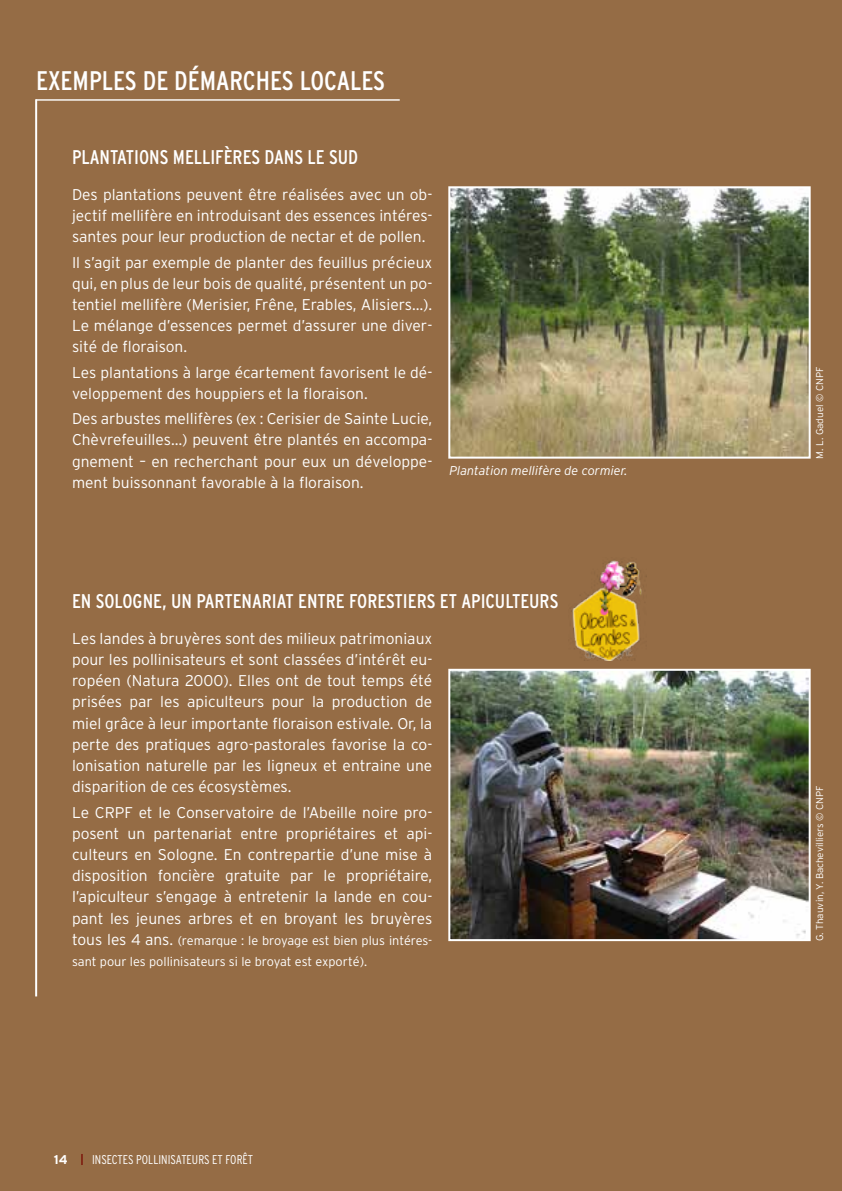
<style>
.page{position:relative;width:842px;height:1191px;background:#956c45}
.page>*{position:absolute;margin:0;border:0;box-sizing:border-box;transform-origin:0 0}
.t1{font:condensed 26.8px "Interstate";color:#fff}
.t2{font:condensed 19.8px "Interstate";color:#fff}
.t3{font:300 15.6px/21.2px "Interstate";color:#fff;text-align:justify}
.t4{font:300 12.8px/21.2px "Interstate";color:#fff}
.t5{font:300 condensed 12.8px "Interstate";color:#fff}
.t6{font:italic 300 12.8px "Interstate";color:#fff}
.t7{font:700 12.8px "Interstate";color:#fff}
.t8{font:300 9.8px "Interstate";color:#fff}
.s1{font-size:15.6px}
</style>
<div class="page">
<hr style="left:36px;top:99px;width:364px;height:2px;background:#fff">
<hr style="left:35px;top:99px;width:2px;height:897px;background:#fff">
<svg style="left:81px;top:1154px;width:2px;height:11px"></svg>
<img style="left:451px;top:189px;width:357px;height:266px">
<div style="left:448px;top:186px;width:363px;height:272px;border:2px solid #fff"></div>
<img style="left:451px;top:672px;width:357px;height:266px">
<div style="left:448px;top:669px;width:363px;height:272px;border:2px solid #fff"></div>
<img style="left:571px;top:560px;width:76px;height:100px">
<h1 class="t1" style="left:36px;top:66px;width:350px">EXEMPLES DE DÉMARCHES LOCALES</h1>
<p class="t2" style="left:72px;top:146px;width:288px">PLANTATIONS MELLIFÈRES DANS LE SUD</p>
<p class="t3" style="left:72px;top:184px;width:362px">Des plantations peuvent être réalisées avec un ob&shy;jectif mellifère en introduisant des essences intéres&shy;santes pour leur production de nectar et de pollen.</p>
<p class="t3" style="left:72px;top:251px;width:362px">I l s’agit par exemple de planter des feuillus précieux qui, en plus de leur bois de qualité, présentent un po&shy;tentiel mellifère (Merisier, Frêne, Erables, Alisiers…).<br>Le mélange d’essences permet d’assurer une diver&shy;sité de floraison.</p>
<p class="t3" style="left:72px;top:361px;width:362px">Les plantations à large écartement favorisent le dé&shy;veloppement des houppiers et la floraison.</p>
<p class="t3" style="left:72px;top:408px;width:362px">Des arbustes mellifères (ex : Cerisier de Sainte Lucie, Chèvrefeuilles…) peuvent être plantés en accompa&shy;gnement – en recherchant pour eux un développe&shy;ment buissonnant favorable à la floraison.</p>
<p class="t6" style="left:449px;top:463px;width:180px">Plantation mellifère de cormier.</p>
<p class="t2" style="left:72px;top:589px;width:488px">EN SOLOGNE, UN PARTENARIAT ENTRE FORESTIERS ET APICULTEURS</p>
<p class="t3" style="left:72px;top:627px;width:362px">Les landes à bruyères sont des milieux patrimoniaux pour les pollinisateurs et sont classées d’intérêt eu&shy;ropéen (Natura 2000). Elles ont de tout temps été prisées par les apiculteurs pour la production de miel grâce à leur importante floraison estivale. Or, la perte des pratiques agro-pastorales favorise la co&shy;lonisation naturelle par les ligneux et entraine une disparition de ces écosystèmes.</p>
<p class="t3" style="left:72px;top:801px;width:362px">Le CRPF et le Conservatoire de l’Abeille noire pro&shy;posent un partenariat entre propriétaires et api&shy;culteurs en Sologne. En contrepartie d’une mise à disposition foncière gratuite par le propriétaire, l’apiculteur s’engage à entretenir la lande en cou&shy;pant les jeunes arbres et en broyant les bruyères</p>
<p class="t4" style="left:72px;top:929px;width:362px"><span class="s1">tous les 4 ans.</span> (remarque : le broyage est bien plus intéres&shy;sant pour les pollinisateurs si le broyat est exporté).</p>
<p class="t7" style="left:54px;top:1152px;width:15px">14</p>
<p class="t5" style="left:92px;top:1151px;width:163px">INSECTES POLLI NISATEURS ET FORÊT</p>
<p class="t8" style="left:814px;top:458px;width:93px;rotate:-90deg">M. L. Gaduel © CNPF</p>
<p class="t8" style="left:814px;top:941px;width:157px;rotate:-90deg">G. Thauvin, Y. Bachevilliers © CNPF</p>
</div>
